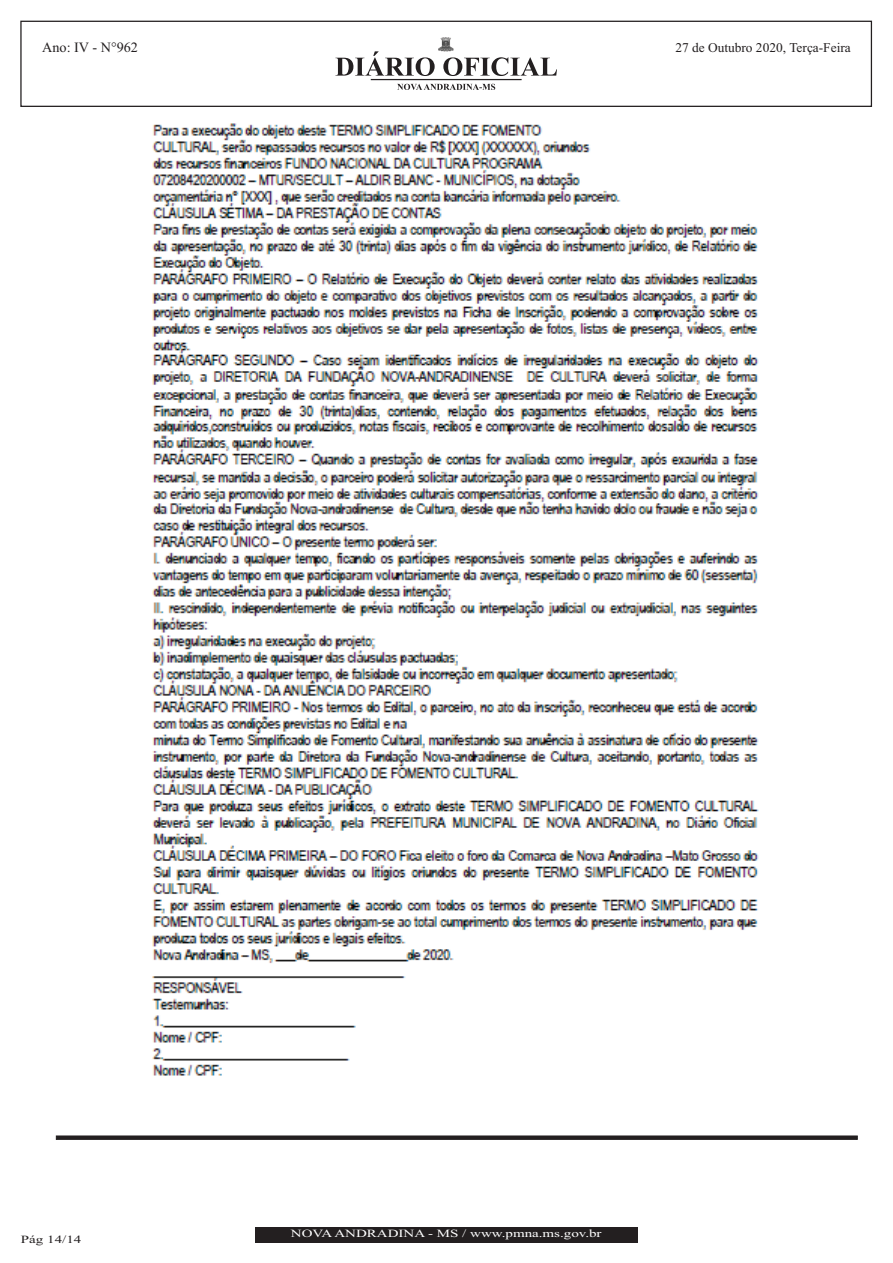
<style>
.page{position:relative;width:893px;height:1263px;background:#fff}
.page>*{position:absolute;margin:0;border:0;box-sizing:border-box;transform-origin:0 0}
.t1{font:14.25px "Times New Roman";color:#231f20}
.t2{font:13.35px "Times New Roman";color:#231f20}
.t3{font:10.95px "Times New Roman";color:#fff;scale:1.36 1}
.t4{font:10.95px "Times New Roman";color:#231f20;scale:1.36 1}
</style>
<div class="page">
<div style="left:255px;top:1227px;width:382px;height:15px;background:#231f20"></div>
<img style="left:152px;top:123px;width:607px;height:953px">
<svg style="left:55px;top:1135px;width:803px;height:5px;background:#3b3839"></svg>
<div style="left:20px;top:21px;width:852px;height:86px;border:1px solid #231f20"></div>
<svg style="left:335px;top:51px;width:222px;height:39px"></svg>
<img style="left:439px;top:38px;width:14px;height:13px">
<h1 class="t1" style="left:42px;top:42px;width:97px">Ano: IV - N°962</h1>
<p class="t2" style="left:675px;top:43px;width:177px">27 de Outubro 2020, Terça-Feira</p>
<p class="t4" style="left:21px;top:1235px;width:46px">Pág 14/14</p>
<p class="t3" style="left:291px;top:1230px;width:230px">NOVAANDRADINA - MS / www.pmna.ms.gov.br</p>
</div>
